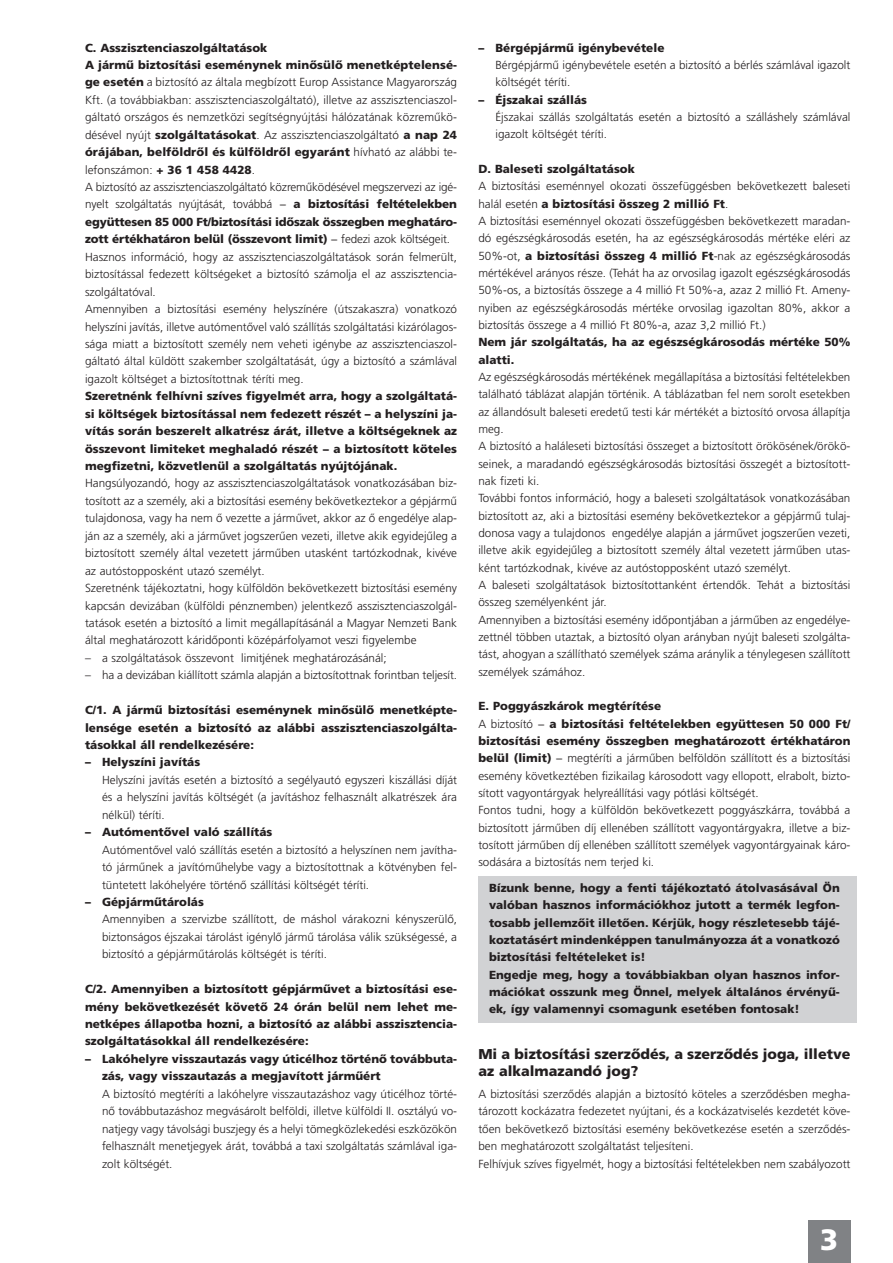
<style>
.page{position:relative;width:893px;height:1263px;background:#fff}
.page>*{position:absolute;margin:0;border:0;box-sizing:border-box;transform-origin:0 0}
.t1{font:700 29.4px "Frutiger M";color:#fff}
.t2{font:700 14.25px/17.2px "Frutiger M";color:#231f20}
.t3{font:11.7px/17.4px "Frutiger M Light";color:#231f20}
.t4{font:700 11.7px/17.4px "Frutiger M";color:#231f20}
.s1{font-family:"Frutiger M";font-weight:700}
.s2{font-family:"Frutiger M Light";font-weight:400}
</style>
<div class="page">
<div style="left:478px;top:877px;width:378px;height:146px;background:#d1d2d4"></div>
<div style="left:808px;top:1220px;width:42px;height:43px;background:#808285"></div>
<p class="t4" style="left:85px;top:40px;width:374px">C. Asszisztenciaszolgáltatások<br>A jármű biztosítási eseménynek minősülő menetképtelensé-</p>
<p class="t3" style="left:85px;top:75px;width:374px;text-align:justify"><span class="s1">ge esetén</span> a biztosító az általa megbízott Europ Assistance Magyarország Kft. (a továbbiakban: asszisztenciaszolgáltató), illetve az asszisztenciaszol&shy;gáltató országos és nemzetközi segítségnyújtási hálózatának közreműkö&shy;désével nyújt <span class="s1">szolgáltatásokat</span>. Az asszisztenciaszolgáltató <span class="s1">a nap 24</span></p>
<p class="t4" style="left:85px;top:144px;width:374px">órájában, belföldről és külföldről egyaránt <span class="s2">hívható az alábbi te-</span></p>
<p class="t3" style="left:85px;top:162px;width:374px">lefonszámon: <span class="s1">+ 36 1 458 4428</span>.<br>A biztosító az asszisztenciaszolgáltató közreműködésével megszervezi az igé&shy;nyelt szolgáltatás nyújtását, továbbá − <span class="s1">a biztosítási feltételekben</span></p>
<p class="t4" style="left:85px;top:214px;width:374px">együttesen 85 000 Ft/biztosítási időszak összegben meghatáro&shy;zott értékhatáron belül (összevont limit) <span class="s2">− fedezi azok költségeit.</span></p>
<p class="t3" style="left:85px;top:249px;width:374px">Hasznos információ, hogy az asszisztenciaszolgáltatások során felmerült, biztosítással fedezett költségeket a biztosító számolja el az asszisztencia&shy;szolgáltatóval.<br>Amennyiben a biztosítási esemény helyszínére (útszakaszra) vonatkozó helyszíni javítás, illetve autómentővel való szállítás szolgáltatási kizárólagos&shy;sága miatt a biztosított személy nem veheti igénybe az asszisztenciaszol&shy;gáltató által küldött szakember szolgáltatását, úgy a biztosító a számlával igazolt költséget a biztosítottnak téríti meg.</p>
<p class="t4" style="left:85px;top:388px;width:374px;text-align:justify">Szeretnénk felhívni szíves figyelmét arra, hogy a szolgáltatá&shy;si költségek biztosítással nem fedezett részét – a helyszíni ja&shy;vítás során beszerelt alkatrész árát, illetve a költségeknek az összevont limiteket meghaladó részét − a biztosított köteles megfizetni, közvetlenül a szolgáltatás nyújtójának.</p>
<p class="t3" style="left:85px;top:476px;width:374px">Hangsúlyozandó, hogy az asszisztenciaszolgáltatások vonatkozásában biz&shy;tosított az a személy, aki a biztosítási esemény bekövetkeztekor a gépjármű tulajdonosa, vagy ha nem ő vezette a járművet, akkor az ő engedélye alap&shy;ján az a személy, aki a járművet jogszerűen vezeti, illetve akik egyidejűleg a biztosított személy által vezetett járműben utasként tartózkodnak, kivéve az autóstopposként utazó személyt.<br>Szeretnénk tájékoztatni, hogy külföldön bekövetkezett biztosítási esemény kapcsán devizában (külföldi pénznemben) jelentkező asszisztenciaszolgál&shy;tatások esetén a biztosító a limit megállapításánál a Magyar Nemzeti Bank által meghatározott káridőponti középárfolyamot veszi figyelembe</p>
<p class="t3" style="left:85px;top:650px;width:303px">– a szolgáltatások összevont limitjének meghatározásánál;</p>
<p class="t3" style="left:85px;top:667px;width:374px">– ha a devizában kiállított számla alapján a biztosítottnak forintban teljesít.</p>
<p class="t4" style="left:85px;top:702px;width:374px;text-align:justify">C/1. A jármű biztosítási eseménynek minősülő menetképte&shy;lensége esetén a biztosító az alábbi asszisztenciaszolgálta&shy;tásokkal áll rendelkezésére:</p>
<p class="t4" style="left:85px;top:754px;width:117px">– Helyszíni javítás</p>
<p class="t3" style="left:102px;top:772px;width:357px;text-align:justify">Helyszíni javítás esetén a biztosító a segélyautó egyszeri kiszállási díját és a helyszíni javítás költségét (a javításhoz felhasznált alkatrészek ára nélkül) téríti.</p>
<p class="t4" style="left:85px;top:824px;width:189px">– Autómentővel való szállítás</p>
<p class="t3" style="left:102px;top:842px;width:357px;text-align:justify">Autómentővel való szállítás esetén a biztosító a helyszínen nem javítha&shy;tó járműnek a javítóműhelybe vagy a biztosítottnak a kötvényben fel&shy;tüntetett lakóhelyére történő szállítási költségét téríti.</p>
<p class="t4" style="left:85px;top:894px;width:120px">– Gépjárműtárolás</p>
<p class="t3" style="left:102px;top:911px;width:357px;text-align:justify">Amennyiben a szervizbe szállított, de máshol várakozni kényszerülő, biztonságos éjszakai tárolást igénylő jármű tárolása válik szükségessé, a biztosító a gépjárműtárolás költségét is téríti.</p>
<p class="t4" style="left:85px;top:981px;width:374px;text-align:justify">C/2. Amennyiben a biztosított gépjárművet a biztosítási ese&shy;mény bekövetkezését követő 24 órán belül nem lehet me&shy;netképes állapotba hozni, a biztosító az alábbi asszisztencia&shy;szolgáltatásokkal áll rendelkezésére:</p>
<p class="t4" style="left:102px;top:1051px;width:357px;text-indent:-17px">– Lakóhelyre visszautazás vagy úticélhoz történő továbbuta&shy;zás, vagy visszautazás a megjavított járműért</p>
<p class="t3" style="left:102px;top:1086px;width:357px;text-align:justify">A biztosító megtéríti a lakóhelyre visszautazáshoz vagy úticélhoz törté&shy;nő továbbutazáshoz megvásárolt belföldi, illetve külföldi II. osztályú vo&shy;natjegy vagy távolsági buszjegy és a helyi tömegközlekedési eszközökön felhasznált menetjegyek árát, továbbá a taxi szolgáltatás számlával iga&shy;zolt költségét.</p>
<p class="t4" style="left:478px;top:40px;width:188px">– Bérgépjármű igénybevétele</p>
<p class="t3" style="left:495px;top:57px;width:357px">Bérgépjármű igénybevétele esetén a biztosító a bérlés számlával igazolt költségét téríti.</p>
<p class="t4" style="left:478px;top:92px;width:110px">– Éjszakai szállás</p>
<p class="t3" style="left:495px;top:109px;width:357px">Éjszakai szállás szolgáltatás esetén a biztosító a szálláshely számlával igazolt költségét téríti.</p>
<p class="t4" style="left:478px;top:161px;width:158px">D. Baleseti szolgáltatások</p>
<p class="t3" style="left:478px;top:178px;width:374px">A biztosítási eseménnyel okozati összefüggésben bekövetkezett baleseti</p>
<p class="t4" style="left:478px;top:196px;width:251px"><span class="s2">halál esetén</span> a biztosítási összeg 2 millió Ft<span class="s2">.</span></p>
<p class="t3" style="left:478px;top:213px;width:374px;text-align:justify">A biztosítási eseménnyel okozati összefüggésben bekövetkezett maradan&shy;dó egészségkárosodás esetén, ha az egészségkárosodás mértéke eléri az 50%-ot, <span class="s1">a biztosítási összeg 4 millió Ft</span>-nak az egészségkárosodás mértékével arányos része. (Tehát ha az orvosilag igazolt egészségkárosodás 50%-os, a biztosítás összege a 4 millió Ft 50%-a, azaz 2 millió Ft. Ameny&shy;nyiben az egészségkárosodás mértéke orvosilag igazoltan 80%, akkor a biztosítás összege a 4 millió Ft 80%-a, azaz 3,2 millió Ft.)</p>
<p class="t4" style="left:478px;top:334px;width:374px">Nem jár szolgáltatás, ha az egészségkárosodás mértéke 50% alatti.</p>
<p class="t3" style="left:478px;top:369px;width:374px">Az egészségkárosodás mértékének megállapítása a biztosítási feltételekben található táblázat alapján történik. A táblázatban fel nem sorolt esetekben az állandósult baleseti eredetű testi kár mértékét a biztosító orvosa állapítja meg.<br>A biztosító a haláleseti biztosítási összeget a biztosított örökösének/örökö&shy;seinek, a maradandó egészségkárosodás biztosítási összegét a biztosított&shy;nak fizeti ki.<br>További fontos információ, hogy a baleseti szolgáltatások vonatkozásában biztosított az, aki a biztosítási esemény bekövetkeztekor a gépjármű tulaj&shy;donosa vagy a tulajdonos engedélye alapján a járművet jogszerűen vezeti, illetve akik egyidejűleg a biztosított személy által vezetett járműben utas&shy;ként tartózkodnak, kivéve az autóstopposként utazó személyt.<br>A baleseti szolgáltatások biztosítottanként értendők. Tehát a biztosítási összeg személyenként jár.<br>Amennyiben a biztosítási esemény időpontjában a járműben az engedélye&shy;zettnél többen utaztak, a biztosító olyan arányban nyújt baleseti szolgálta&shy;tást, ahogyan a szállítható személyek száma aránylik a ténylegesen szállított személyek számához.</p>
<p class="t4" style="left:478px;top:698px;width:374px">E. Poggyászkárok megtérítése<br><span class="s2">A biztosító −</span> a biztosítási feltételekben együttesen 50 000 Ft/ biztosítási esemény összegben meghatározott értékhatáron</p>
<p class="t3" style="left:478px;top:750px;width:374px"><span class="s1">belül (limit)</span> − megtéríti a járműben belföldön szállított és a biztosítási esemény következtében fizikailag károsodott vagy ellopott, elrabolt, bizto&shy;sított vagyontárgyak helyreállítási vagy pótlási költségét.<br>Fontos tudni, hogy a külföldön bekövetkezett poggyászkárra, továbbá a biztosított járműben díj ellenében szállított vagyontárgyakra, illetve a biz&shy;tosított járműben díj ellenében szállított személyek vagyontárgyainak káro&shy;sodására a biztosítás nem terjed ki.</p>
<p class="t4" style="left:489px;top:880px;width:352px">Bízunk benne, hogy a fenti tájékoztató átolvasásával Ön valóban hasznos információkhoz jutott a termék legfon&shy;tosabb jellemzőit illetően. Kérjük, hogy részletesebb tájé&shy;koztatásért mindenképpen tanulmányozza át a vonatkozó biztosítási feltételeket is!<br>Engedje meg, hogy a továbbiakban olyan hasznos infor&shy;mációkat osszunk meg Önnel, melyek általános érvényű&shy;ek, így valamennyi csomagunk esetében fontosak!</p>
<p class="t2" style="left:478px;top:1046px;width:374px">Mi a biztosítási szerződés, a szerződés joga, illetve az alkalmazandó jog?</p>
<p class="t3" style="left:478px;top:1086px;width:374px">A biztosítási szerződés alapján a biztosító köteles a szerződésben megha&shy;tározott kockázatra fedezetet nyújtani, és a kockázatviselés kezdetét köve&shy;tően bekövetkező biztosítási esemény bekövetkezése esetén a szerződés&shy;ben meghatározott szolgáltatást teljesíteni.<br>Felhívjuk szíves figyelmét, hogy a biztosítási feltételekben nem szabályozott</p>
<h1 class="t1" style="left:820px;top:1227px;width:20px">3</h1>
</div>
